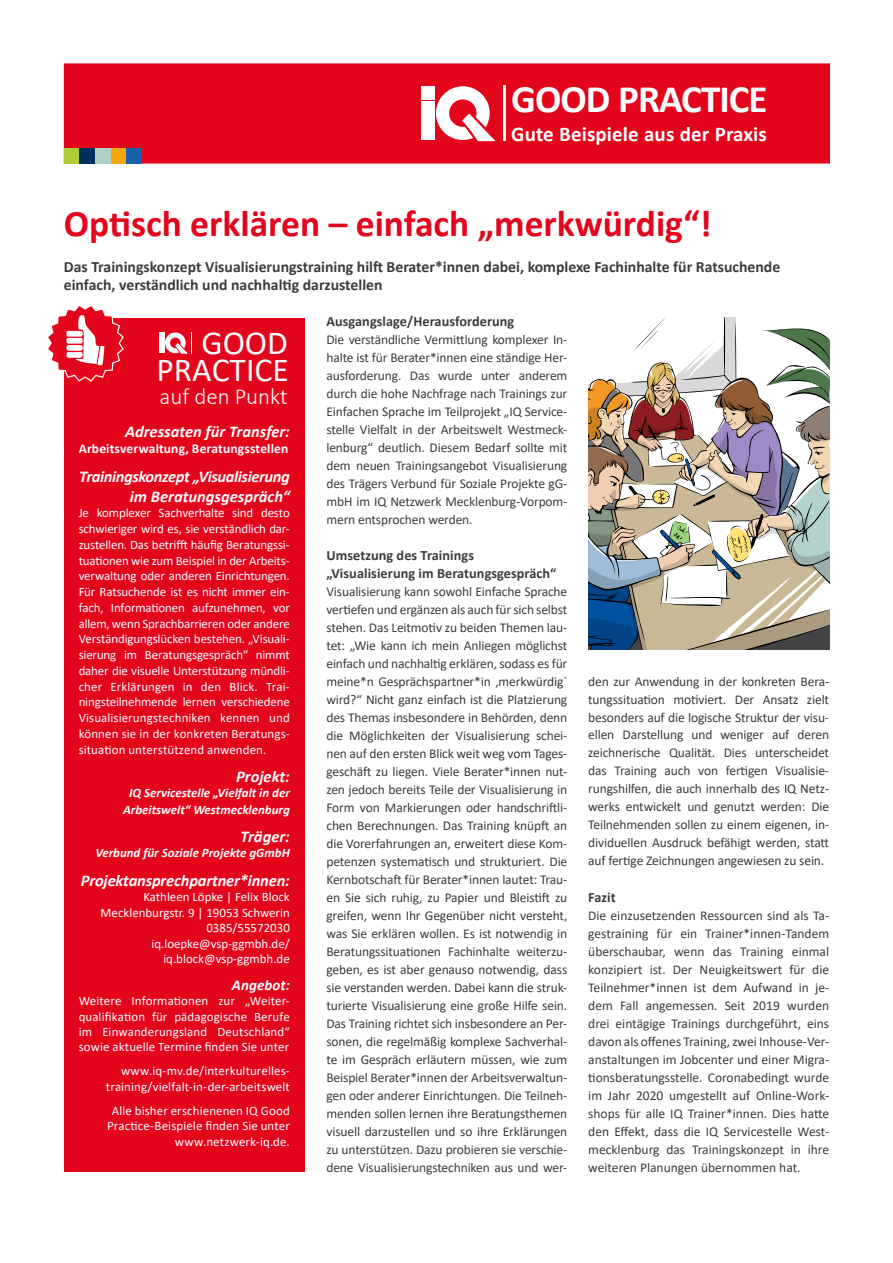
<style>
.page{position:relative;width:893px;height:1263px;background:#fff}
.page>*{position:absolute;margin:0;border:0;box-sizing:border-box;transform-origin:0 0}
.t1{font:700 39px "Calibri";letter-spacing:-.025em;color:#fff}
.t2{font:700 37.5px "Calibri";color:#e3051b}
.t3{font:33.6px/27.2px "Calibri";color:#fff;text-align:right}
.t4{font:300 22.95px "Calibri";color:#fff}
.t5{font:700 21px "Calibri";letter-spacing:.005em;color:#fff}
.t6{font:italic 700 16.5px/19.8px "Calibri";letter-spacing:-.01em;color:#fff;text-align:right}
.t7{font:700 15.75px/18px "Calibri";color:#3c3c3b}
.t8{font:italic 700 15px "Calibri";letter-spacing:.005em;color:#fff}
.t9{font:700 14.25px/18px "Calibri";letter-spacing:.005em;color:#3c3c3b}
.t10{font:13.5px/18px "Calibri";letter-spacing:-.01em;color:#3c3c3b;text-align:justify}
.t11{font:700 13.5px "Calibri";letter-spacing:.01em;color:#fff}
.t12{font:12.9px/15.8px "Calibri";letter-spacing:.005em;color:#fff;text-align:right}
.t13{font:italic 700 12.9px/16.2px "Calibri";color:#fff;text-align:center}
</style>
<div class="page">
<div style="left:64px;top:318px;width:241px;height:854px;background:#e3051b"></div>
<div style="left:64px;top:63px;width:766px;height:101px;background:#e3051b"></div>
<div style="left:95px;top:148px;width:16px;height:16px;background:#b0d0c5"></div>
<div style="left:64px;top:148px;width:15px;height:16px;background:#afcb37"></div>
<div style="left:111px;top:148px;width:15px;height:16px;background:#f7a600"></div>
<div style="left:126px;top:148px;width:16px;height:16px;background:#1961ac"></div>
<div style="left:79px;top:148px;width:16px;height:16px;background:#00305d"></div>
<div style="left:421px;top:102px;width:13px;height:38px;background:#fff"></div>
<div style="left:421px;top:86px;width:13px;height:13px;background:#fff"></div>
<svg style="left:436px;top:86px;width:60px;height:55px"></svg>
<hr style="left:503px;top:86px;width:2px;height:55px;background:#fff">
<svg style="left:48px;top:306px;width:76px;height:76px"></svg>
<svg style="left:588px;top:318px;width:241px;height:331px"></svg>
<svg style="left:159px;top:332px;width:33px;height:22px"></svg>
<h1 class="t1" style="left:511px;top:72px;width:258px">GOOD PRACTICE</h1>
<h3 class="t5" style="left:511px;top:119px;width:257px">Gute Beispiele aus der Praxis</h3>
<h2 class="t2" style="left:64px;top:197px;width:650px">Optisch erklären – einfach „merkwürdig“!</h2>
<p class="t7" style="left:64px;top:257px;width:718px">Das Trainingskonzept Visualisierungstraining hilft Berater*innen dabei, komplexe Fachinhalte für Ratsuchende einfach, verständlich und nachhaltig darzustellen</p>
<h3 class="t3" style="left:157px;top:328px;width:134px">GOOD<br>PRACTICE</h3>
<h3 class="t4" style="left:160px;top:382px;width:129px">auf den Punkt</h3>
<p class="t6" style="left:125px;top:421px;width:166px">Adressaten für Transfer:</p>
<p class="t11" style="left:79px;top:439px;width:211px">Arbeitsverwaltung, Beratungsstellen</p>
<p class="t6" style="left:79px;top:466px;width:212px">Trainingskonzept „Visualisierung im Beratungsgespräch“</p>
<p class="t12" style="left:79px;top:505px;width:213px;text-align:justify">Je komplexer Sachverhalte sind desto schwieriger wird es, sie verständlich dar&shy;zustellen. Das betrifft häufig Beratungssi&shy;tuationen wie zum Beispiel in der Arbeits&shy;verwaltung oder anderen Einrichtungen.<br>Für Ratsuchende ist es nicht immer ein&shy;fach, Informationen aufzunehmen, vor allem, wenn Sprachbarrieren oder andere Verständigungslücken bestehen. „Visuali&shy;sierung im Beratungsgespräch“ nimmt daher die visuelle Unterstützung mündli&shy;cher Erklärungen in den Blick. Trai&shy;ningsteilnehmende lernen verschiedene Visualisierungstechniken kennen und können sie in der konkreten Beratungs&shy;situation unterstützend anwenden.</p>
<p class="t6" style="left:236px;top:766px;width:55px">Projekt:</p>
<p class="t13" style="left:123px;top:784px;width:168px">IQ Servicestelle „Vielfalt in der<br>Arbeitswelt“ Westmecklenburg</p>
<p class="t6" style="left:241px;top:826px;width:51px">Träger:</p>
<p class="t13" style="left:95px;top:844px;width:196px">Verbund für Soziale Projekte gGmbH</p>
<p class="t6" style="left:81px;top:870px;width:210px">Projektansprechpartner*innen:</p>
<p class="t12" style="left:101px;top:889px;width:191px">Kathleen Löpke | Felix Block<br>Mecklenburgstr. 9 | 19053 Schwerin<br>0385/55572030 iq.loepke@vsp-ggmbh.de/ iq.block@vsp-ggmbh.de</p>
<p class="t8" style="left:232px;top:974px;width:59px">Angebot:</p>
<p class="t12" style="left:79px;top:993px;width:213px;text-align:justify">Weitere Informationen zur „Weiter&shy;qualifikation für pädagogische Berufe im Einwanderungsland Deutschland“ sowie aktuelle Termine finden Sie unter</p>
<p class="t12" style="left:106px;top:1063px;width:185px">www.iq-mv.de/interkulturelles&shy;training/vielfalt-in-der-arbeitswelt</p>
<p class="t12" style="left:107px;top:1102px;width:184px">Alle bisher erschienenen IQ Good<br>Practice-Beispiele finden Sie unter www.netzwerk-iq.de.</p>
<p class="t9" style="left:326px;top:312px;width:189px">Ausgangslage/Herausforderung</p>
<p class="t10" style="left:326px;top:330px;width:242px">Die verständliche Vermittlung komplexer In&shy;halte ist für Berater*innen eine ständige Her&shy;ausforderung. Das wurde unter anderem durch die hohe Nachfrage nach Trainings zur Einfachen Sprache im Teilprojekt „IQ Service&shy;stelle Vielfalt in der Arbeitswelt Westmeck&shy;lenburg“ deutlich. Diesem Bedarf sollte mit dem neuen Trainingsangebot Visualisierung des Trägers Verbund für Soziale Projekte gG&shy;mbH im IQ Netzwerk Mecklenburg-Vorpom&shy;mern entsprochen werden.</p>
<p class="t9" style="left:326px;top:546px;width:231px">Umsetzung des Trainings „Visualisierung im Beratungsgespräch“</p>
<p class="t10" style="left:326px;top:582px;width:242px">Visualisierung kann sowohl Einfache Sprache vertiefen und ergänzen als auch für sich selbst stehen. Das Leitmotiv zu beiden Themen lau&shy;tet: „Wie kann ich mein Anliegen möglichst einfach und nachhaltig erklären, sodass es für meine*n Gesprächspartner*in ,merkwürdig` wird?“ Nicht ganz einfach ist die Platzierung des Themas insbesondere in Behörden, denn die Möglichkeiten der Visualisierung schei&shy;nen auf den ersten Blick weit weg vom Tages&shy;geschäft zu liegen. Viele Berater*innen nut&shy;zen jedoch bereits Teile der Visualisierung in Form von Markierungen oder handschriftli&shy;chen Berechnungen. Das Training knüpft an die Vorerfahrungen an, erweitert diese Kom&shy;petenzen systematisch und strukturiert. Die Kernbotschaft für Berater*innen lautet: Trau&shy;en Sie sich ruhig, zu Papier und Bleistift zu greifen, wenn Ihr Gegenüber nicht versteht, was Sie erklären wollen. Es ist notwendig in Beratungssituationen Fachinhalte weiterzu&shy;geben, es ist aber genauso notwendig, dass sie verstanden werden. Dabei kann die struk&shy;turierte Visualisierung eine große Hilfe sein.<br>Das Training richtet sich insbesondere an Per&shy;sonen, die regelmäßig komplexe Sachverhal&shy;te im Gespräch erläutern müssen, wie zum Beispiel Berater*innen der Arbeitsverwaltun&shy;gen oder anderer Einrichtungen. Die Teilneh&shy;menden sollen lernen ihre Beratungsthemen visuell darzustellen und so ihre Erklärungen zu unterstützen. Dazu probieren sie verschie&shy;dene Visualisierungstechniken aus und wer-</p>
<p class="t10" style="left:588px;top:672px;width:242px">den zur Anwendung in der konkreten Bera&shy;tungssituation motiviert. Der Ansatz zielt besonders auf die logische Struktur der visu&shy;ellen Darstellung und weniger auf deren zeichnerische Qualität. Dies unterscheidet das Training auch von fertigen Visualisie&shy;rungshilfen, die auch innerhalb des IQ Netz&shy;werks entwickelt und genutzt werden: Die Teilnehmenden sollen zu einem eigenen, in&shy;dividuellen Ausdruck befähigt werden, statt auf fertige Zeichnungen angewiesen zu sein.</p>
<p class="t9" style="left:588px;top:888px;width:29px">Fazit</p>
<p class="t10" style="left:588px;top:906px;width:242px">Die einzusetzenden Ressourcen sind als Ta&shy;gestraining für ein Trainer*innen-Tandem überschaubar, wenn das Training einmal konzipiert ist. Der Neuigkeitswert für die Teilnehmer*innen ist dem Aufwand in je&shy;dem Fall angemessen. Seit 2019 wurden drei eintägige Trainings durchgeführt, eins davon als offenes Training, zwei Inhouse-Ver&shy;anstaltungen im Jobcenter und einer Migra&shy;tionsberatungsstelle. Coronabedingt wurde im Jahr 2020 umgestellt auf Online-Work&shy;shops für alle IQ Trainer*innen. Dies hatte den Effekt, dass die IQ Servicestelle West&shy;mecklenburg das Trainingskonzept in ihre weiteren Planungen übernommen hat.</p>
</div>
